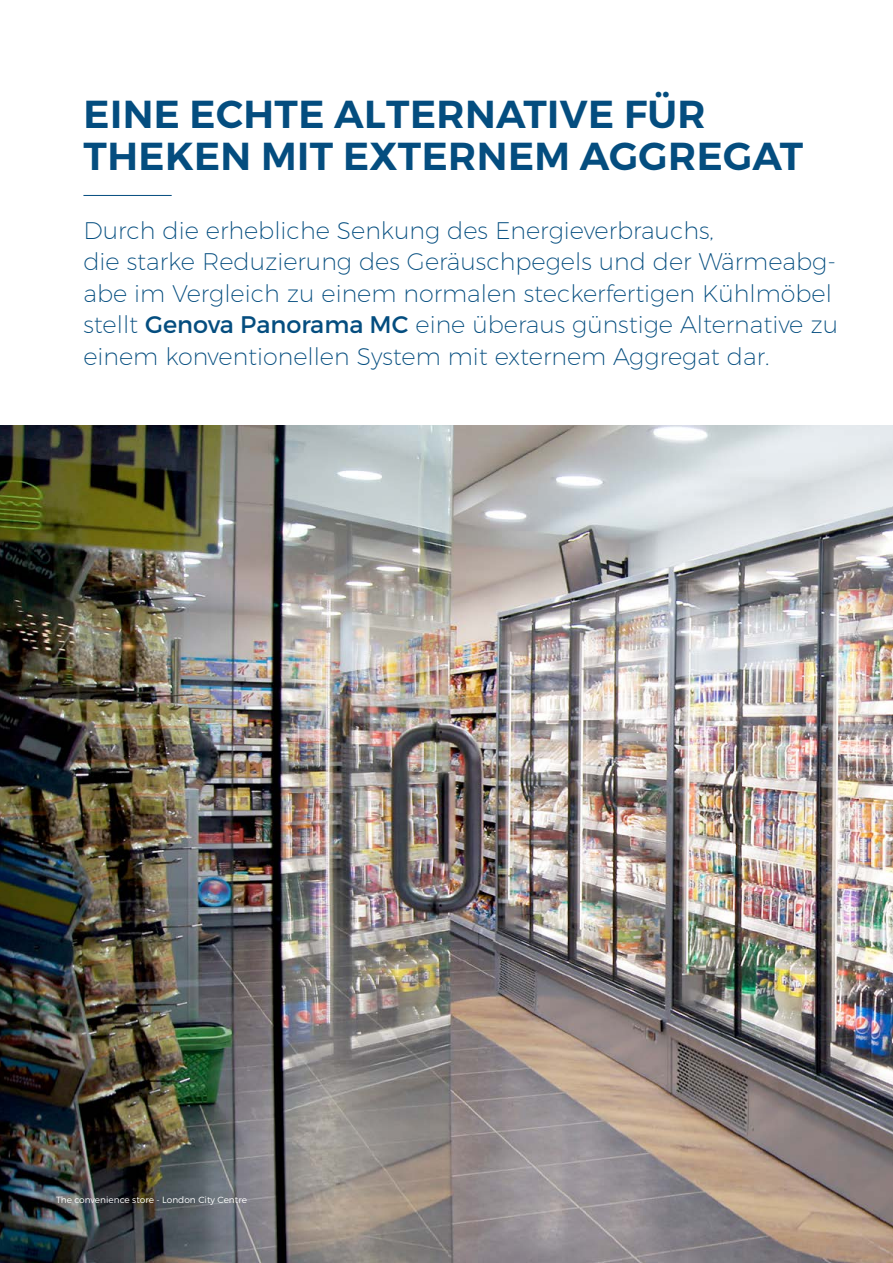
<style>
.page{position:relative;width:893px;height:1263px;background:#fff}
.page>*{position:absolute;margin:0;border:0;box-sizing:border-box;transform-origin:0 0}
.t1{font:600 39px/42px "Montserrat";letter-spacing:.01em;color:#044d7f}
.t2{font:200 24px/31.5px "Montserrat";color:#044d7f}
.t3{font:300 9px "Montserrat";color:#fff}
.s1{font-weight:400}
</style>
<div class="page">
<hr style="left:83px;top:195px;width:89px;height:1px;background:#044d7f">
<img style="left:0;top:425px;width:893px;height:838px">
<h1 class="t1" style="left:84px;top:94px;width:721px">EINE ECHTE ALTERNATIVE FÜR<br>THEKEN MIT EXTERNEM AGGREGAT</h1>
<p class="t2" style="left:83px;top:214px;width:756px">Durch die erhebliche Senkung des Energieverbrauchs,<br>die starke Reduzierung des Geräuschpegels und der Wärmeabg&shy;abe im Vergleich zu einem normalen steckerfertigen Kühlmöbel stellt <span class="s1">Genova Panorama MC</span> eine überaus günstige Alternative zu einem konventionellen System mit externem Aggregat dar.</p>
<p class="t3" style="left:56px;top:1194px;width:192px">The convenience store - London City Centre</p>
</div>
